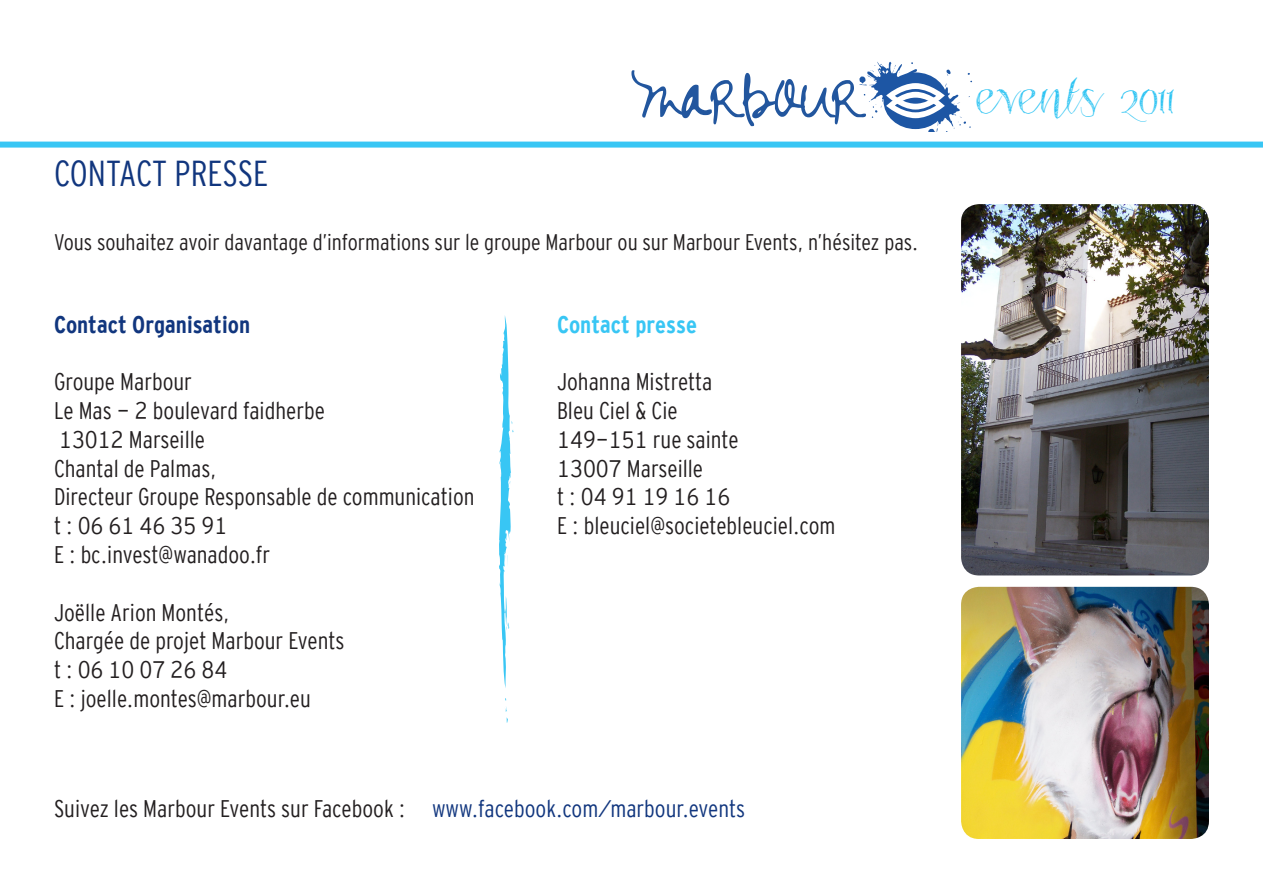
<style>
.page{position:relative;width:1263px;height:893px;background:#fff}
.page>*{position:absolute;margin:0;border:0;box-sizing:border-box;transform-origin:0 0}
.t1{font:50.25px "Jayne Script YOFF";color:#22569e}
.t2{font:44.7px "Roskrift";color:#2ec4f3}
.t3{font:36px "Interstate Cond Mono Lgt";letter-spacing:-.005em;color:#11367e}
.t4{font:24px "Interstate Cond Mono Lgt";color:#231f20}
.t5{font:700 24px "Interstate Cond Mono";color:#11367e}
.t6{font:700 24px "Interstate Cond Mono";color:#38c6f4}
.t7{font:22.5px "Interstate Cond Mono Lgt";color:#231f20}
.s1{font-size:67.05px}
.s2{color:#11367e}
</style>
<div class="page">
<svg style="left:859px;top:61px;width:114px;height:71px"></svg>
<div style="left:0;top:142px;width:1263px;height:6px;background:#38c6f4"></div>
<img style="left:961px;top:204px;width:248px;height:371px">
<img style="left:961px;top:587px;width:248px;height:252px">
<svg style="left:505px;top:698px;width:3px;height:25px"></svg>
<svg style="left:499px;top:315px;width:15px;height:373px"></svg>
<p class="t3" style="left:54px;top:153px;width:216px">CONTACT PRESSE</p>
<h1 class="t1" style="left:641px;top:70px;width:224px">M<span class="s1">a</span>RBOUR</h1>
<h2 class="t2" style="left:976px;top:70px;width:201px">events 2011</h2>
<p class="t7" style="left:54px;top:230px;width:866px">Vous souhaitez avoir davantage d’informations sur le groupe Marbour ou sur Marbour Events, n’hésitez pas.</p>
<p class="t5" style="left:54px;top:311px;width:198px">Contact Organisation</p>
<p class="t4" style="left:54px;top:368px;width:139px">Groupe Marbour</p>
<p class="t4" style="left:54px;top:397px;width:272px">Le Mas - 2 boulevard faidherbe</p>
<p class="t4" style="left:59px;top:426px;width:148px">13012 Marseille</p>
<p class="t4" style="left:54px;top:455px;width:164px">Chantal de Palmas,</p>
<p class="t4" style="left:54px;top:483px;width:422px">Directeur Groupe Responsable de communication</p>
<p class="t4" style="left:54px;top:512px;width:175px">t : 06 61 46 35 91</p>
<p class="t4" style="left:54px;top:541px;width:218px">E : bc.invest@wanadoo.fr</p>
<p class="t4" style="left:54px;top:599px;width:177px">Joëlle Arion Montés,</p>
<p class="t4" style="left:54px;top:627px;width:292px">Chargée de projet Marbour Events</p>
<p class="t4" style="left:54px;top:656px;width:175px">t : 06 10 07 26 84</p>
<p class="t4" style="left:54px;top:685px;width:258px">E : joelle.montes@marbour.eu</p>
<p class="t6" style="left:557px;top:311px;width:141px">Contact presse</p>
<p class="t4" style="left:557px;top:368px;width:157px">Johanna Mistretta</p>
<p class="t4" style="left:557px;top:397px;width:122px">Bleu Ciel &amp; Cie</p>
<p class="t4" style="left:557px;top:426px;width:183px">149-151 rue sainte</p>
<p class="t4" style="left:557px;top:455px;width:148px">13007 Marseille</p>
<p class="t4" style="left:557px;top:483px;width:175px">t : 04 91 19 16 16</p>
<p class="t4" style="left:557px;top:512px;width:280px">E : bleuciel@societebleuciel.com</p>
<p class="t4" style="left:54px;top:795px;width:693px">Suivez les Marbour Events sur Facebook : <span class="s2">www.facebook.com/marbour.events</span></p>
</div>
